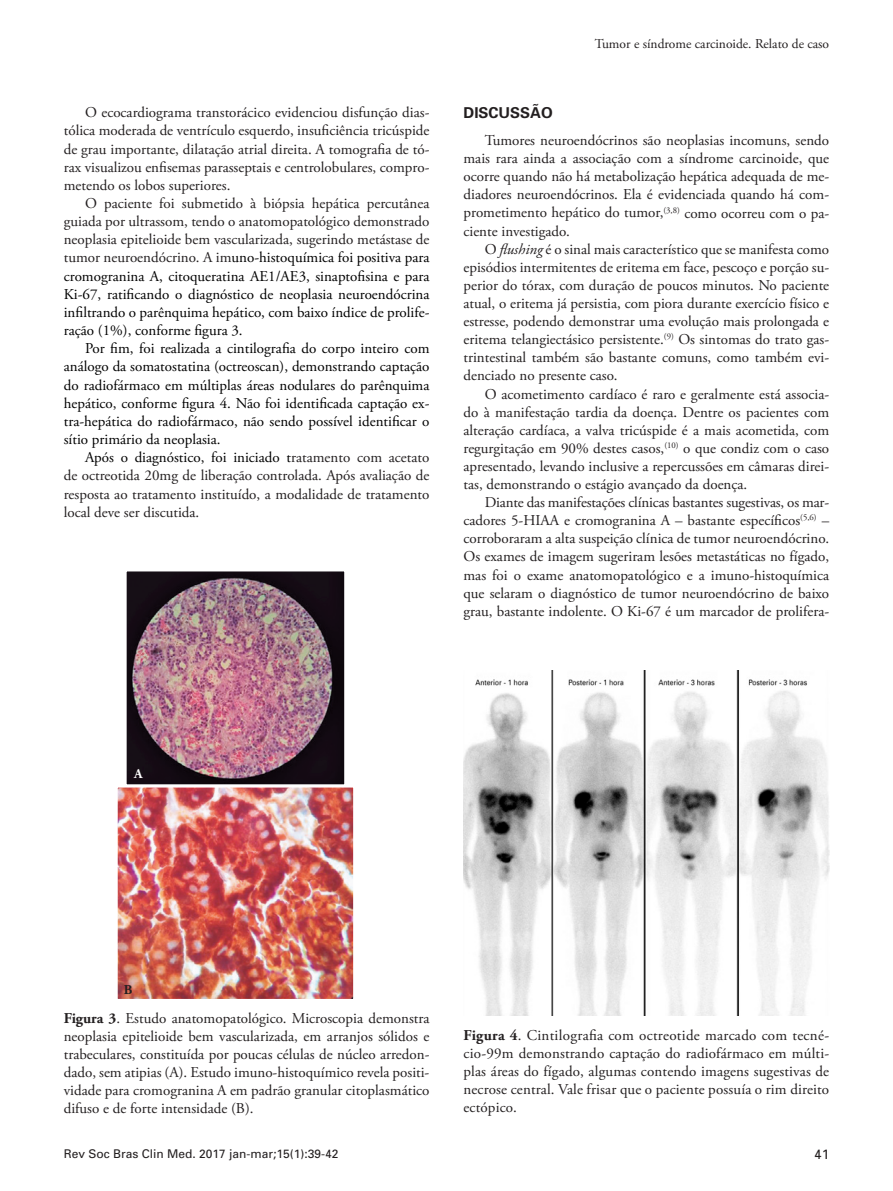
<style>
.page{position:relative;width:893px;height:1191px;background:#fff}
.page>*{position:absolute;margin:0;border:0;box-sizing:border-box;transform-origin:0 0}
.t1{font:15px/18.1px "Adobe Garamond Pro";color:#231f20;text-align:justify}
.t2{font:15px/18.1px "Adobe Garamond Pro";color:#000;text-align:justify}
.t3{font:700 15px "Univers";color:#231f20}
.t4{font:13.5px "Adobe Garamond Pro";color:#231f20}
.t5{font:13.5px "Univers";color:#231f20}
.t6{font:700 13.5px "Adobe Garamond Pro";color:#fff}
.t7{font:700 13.5px "Adobe Garamond Pro";color:#231f20}
.t8{font:12px "Univers";color:#231f20}
.s1{color:#231f20}
.s2{color:#000}
.s3{font-style:italic}
.s4{font-weight:700}
</style>
<div class="page">
<img style="left:128px;top:572px;width:215px;height:211px">
<div style="left:124px;top:568px;width:223px;height:219px;border:3px solid #fff"></div>
<img style="left:119px;top:788px;width:233px;height:210px">
<div style="left:115px;top:784px;width:241px;height:218px;border:3px solid #fff"></div>
<img style="left:464px;top:670px;width:365px;height:345px">
<p class="t1" style="left:64px;top:104px;width:367px;text-indent:21px">O ecocardiograma transtorácico evidenciou disfunção dias&shy;tólica moderada de ventrículo esquerdo, insuficiência tricúspide de grau importante, dilatação atrial direita. A tomografia de tó&shy;rax visualizou enfisemas parasseptais e centrolobulares, compro&shy;metendo os lobos superiores.</p>
<p class="t2" style="left:64px;top:195px;width:367px;text-indent:21px"><span class="s1">O paciente foi submetido à biópsia hepática percutânea guiada por ultrassom, tendo o anatomopatológico demonstrado neoplasia epitelioide bem vascularizada, sugerindo metástase de tumor neuroendócrino. A im</span>uno-histoquímica foi positiva para cromogranina A, citoqueratina AE1/AE3, sinaptofisina e para Ki-67, ratificando o diagnóstico de neoplasia neuroendócrina infiltrando o parênquima hepático, com baixo índice de prolife&shy;ração (1%), conforme figura 3.</p>
<p class="t2" style="left:64px;top:340px;width:367px;text-indent:21px">Por fim, foi realizada a cintilografia do corpo inteiro com análogo da somatostatina (octreoscan), demonstrando captação do radiofármaco em múltiplas áreas nodulares do parênquima hepático, conforme figura 4. Não foi identificada captação ex&shy;tra-hepática do radiofármaco, não sendo possível identificar o sítio primário da neoplasia.</p>
<p class="t1" style="left:64px;top:449px;width:367px;text-indent:21px"><span class="s2">Após o diagnóstico, foi iniciado t</span>ratamento com acetato de octreotida 20mg de liberação controlada. Após avaliação de resposta ao tratamento instituído, a modalidade de tratamento local deve ser discutida.</p>
<p class="t4" style="left:595px;top:36px;width:236px">Tumor e síndrome carcinoide. Relato de caso</p>
<p class="t3" style="left:463px;top:103px;width:91px">DISCUSSÃO</p>
<p class="t1" style="left:463px;top:132px;width:367px;text-indent:21px">Tumores neuroendócrinos são neoplasias incomuns, sendo mais rara ainda a associação com a síndrome carcinoide, que ocorre quando não há metabolização hepática adequada de me&shy;diadores neuroendócrinos. Ela é evidenciada quando há com&shy;prometimento hepático do tumor,<sup>(3,8)</sup> como ocorreu com o pa&shy;ciente investigado.</p>
<p class="t1" style="left:463px;top:240px;width:367px;text-indent:21px">O <span class="s3">flushing</span> é o sinal mais característico que se manifesta como episódios intermitentes de eritema em face, pescoço e porção su&shy;perior do tórax, com duração de poucos minutos. No paciente atual, o eritema já persistia, com piora durante exercício físico e estresse, podendo demonstrar uma evolução mais prolongada e eritema telangiectásico persistente.<sup>(9)</sup> Os sintomas do trato gas&shy;trintestinal também são bastante comuns, como também evi&shy;denciado no presente caso.</p>
<p class="t1" style="left:463px;top:385px;width:367px;text-indent:21px">O acometimento cardíaco é raro e geralmente está associa&shy;do à manifestação tardia da doença. Dentre os pacientes com alteração cardíaca, a valva tricúspide é a mais acometida, com regurgitação em 90% destes casos,<sup>(10)</sup> o que condiz com o caso apresentado, levando inclusive a repercussões em câmaras direi&shy;tas, demonstrando o estágio avançado da doença.</p>
<p class="t1" style="left:463px;top:494px;width:367px;text-indent:21px">Diante das manifestações clínicas bastantes sugestivas, os mar&shy;cadores 5-HIAA e cromogranina A – bastante específicos<sup>(5,6)</sup> – corroboraram a alta suspeição clínica de tumor neuroendócrino.<br>Os exames de imagem sugeriram lesões metastáticas no fígado, mas foi o exame anatomopatológico e a imuno-histoquímica que selaram o diagnóstico de tumor neuroendócrino de baixo grau, bastante indolente. O Ki-67 é um marcador de prolifera-</p>
<p class="t6" style="left:134px;top:766px;width:10px">A</p>
<p class="t7" style="left:124px;top:982px;width:10px">B</p>
<p class="t1" style="left:64px;top:1010px;width:367px"><span class="s4">Figura 3</span>. Estudo anatomopatológico. Microscopia demonstra neoplasia epitelioide bem vascularizada, em arranjos sólidos e trabeculares, constituída por poucas células de núcleo arredon&shy;dado, sem atipias (A). Estudo imuno-histoquímico revela positi&shy;vidade para cromogranina A em padrão granular citoplasmático difuso e de forte intensidade (B).</p>
<p class="t1" style="left:463px;top:1027px;width:367px"><span class="s4">Figura 4</span>. Cintilografia com octreotide marcado com tecné&shy;cio-99m demonstrando captação do radiofármaco em múlti&shy;plas áreas do fígado, algumas contendo imagens sugestivas de necrose central. Vale frisar que o paciente possuía o rim direito ectópico.</p>
<p class="t8" style="left:64px;top:1146px;width:276px">Rev Soc Bras Clin Med. 2017 jan-mar;15(1):39-42</p>
<p class="t5" style="left:814px;top:1146px;width:17px">41</p>
</div>
